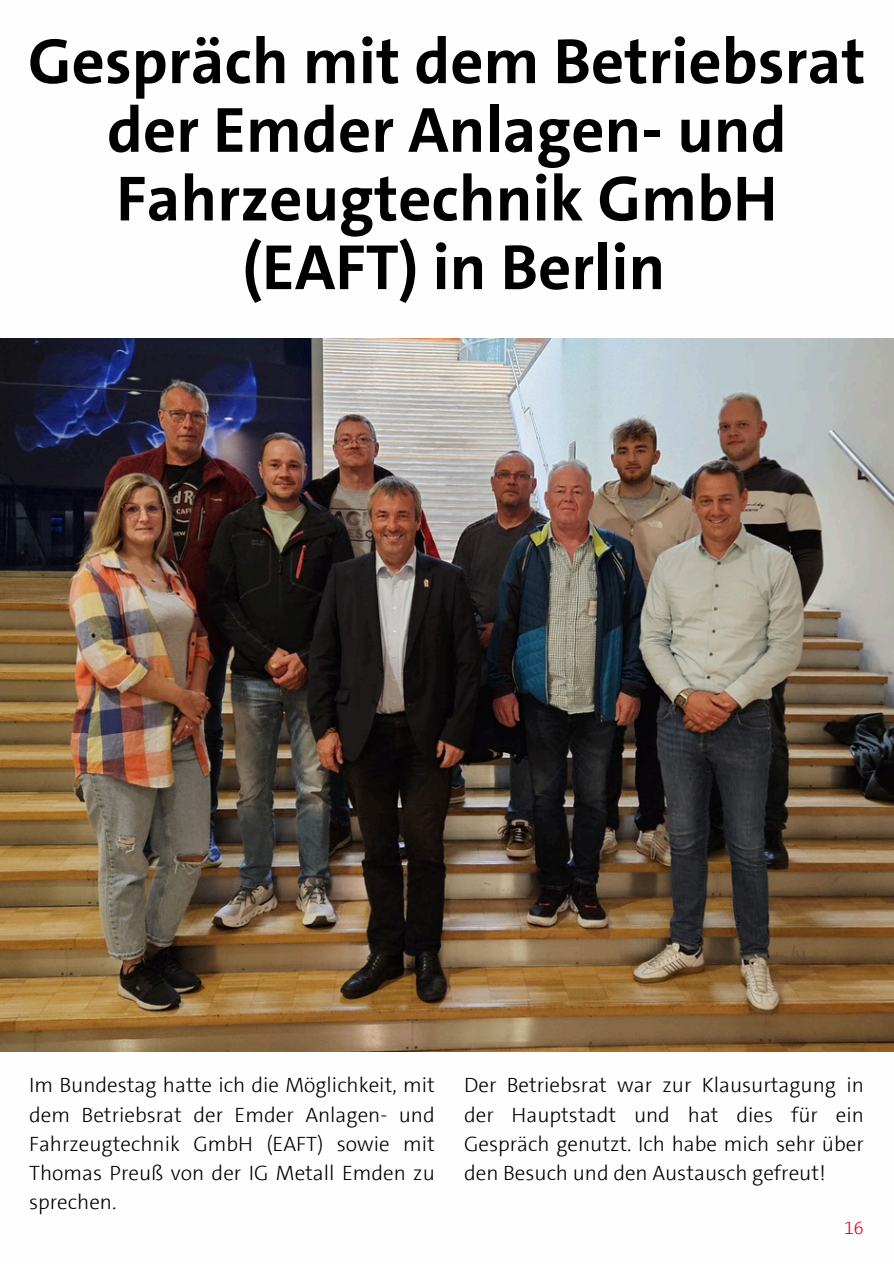
<style>
.page{position:relative;width:894px;height:1264px;background:#fff}
.page>*{position:absolute;margin:0;border:0;box-sizing:border-box;transform-origin:0 0}
.t1{font:700 64.5px/68.7px "SPD The Sans";color:#000;text-align:center}
.t2{font:300 21px/29.2px "SPD The Sans";color:#000;text-align:justify}
.t3{font:300 18px "SPD The Sans";color:#e3000f}
</style>
<div class="page">
<img style="left:0;top:338px;width:893px;height:713px">
<p class="t1" style="left:28px;top:27px;width:838px">Gespräch mit dem Betriebsrat der Emder Anlagen- und<br>Fahrzeugtechnik GmbH (EAFT) in Berlin</p>
<p class="t2" style="left:29px;top:1070px;width:407px">Im Bundestag hatte ich die Möglichkeit, mit dem Betriebsrat der Emder Anlagen- und Fahrzeugtechnik GmbH (EAFT) sowie mit Thomas Preuß von der IG Metall Emden zu sprechen.</p>
<p class="t2" style="left:464px;top:1070px;width:401px">Der Betriebsrat war zur Klausurtagung in der Hauptstadt und hat dies für ein Gespräch genutzt. Ich habe mich sehr über den Besuch und den Austausch gefreut!</p>
<p class="t3" style="left:843px;top:1216px;width:21px">16</p>
</div>
